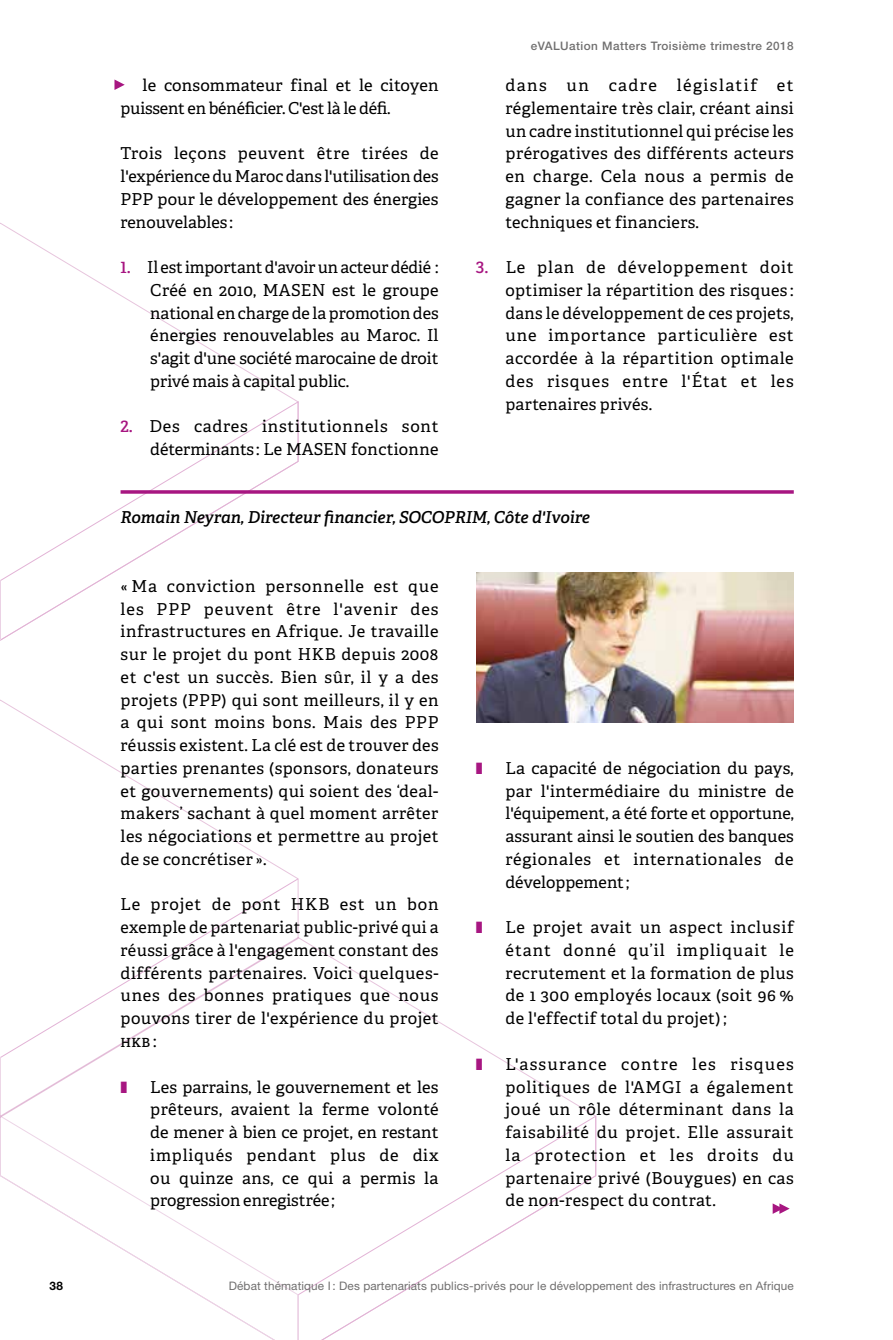
<style>
.page{position:relative;width:893px;height:1340px;background:#fff}
.page>*{position:absolute;margin:0;border:0;box-sizing:border-box;transform-origin:0 0}
.t1{font:16.45px/22.8px "Adelle";letter-spacing:.02em;color:#000;text-align:justify}
.t2{font:16.45px/22.8px "Adelle";letter-spacing:-.01em;color:#000}
.t3{font:italic 600 16.45px "Adelle";color:#000}
.t4{font:11.72px "Helvetica Neue LT Std";letter-spacing:.01em;color:#706f6f}
.t5{font:500 11.72px "Helvetica Neue LT Std";letter-spacing:.04em;color:#706f6f}
.t6{font:700 11.72px "Helvetica Neue LT Std";color:#000}
.s1{font-weight:600;color:#a71681}
</style>
<div class="page">
<svg style="left:0;top:222px;width:296px;height:178px"></svg>
<svg style="left:1px;top:400px;width:298px;height:241px"></svg>
<svg style="left:1px;top:700px;width:295px;height:177px"></svg>
<svg style="left:202px;top:877px;width:97px;height:59px"></svg>
<svg style="left:0;top:579px;width:1px;height:122px"></svg>
<svg style="left:0;top:936px;width:593px;height:178px"></svg>
<svg style="left:299px;top:1114px;width:298px;height:225px"></svg>
<svg style="left:0;top:1114px;width:299px;height:225px"></svg>
<hr style="left:121px;top:490px;width:673px;height:3px;background:#a71681">
<svg style="left:114px;top:79px;width:11px;height:11px"></svg>
<svg style="left:773px;top:1203px;width:17px;height:10px"></svg>
<img style="left:476px;top:572px;width:318px;height:150px">
<svg style="left:121px;top:1080px;width:6px;height:12px"></svg>
<svg style="left:476px;top:1058px;width:6px;height:11px"></svg>
<p class="t2" style="left:121px;top:74px;width:320px;text-indent:22px">le consommateur final et le citoyen puissent en bénéficier. C'est là le défi.</p>
<p class="t1" style="left:121px;top:142px;width:320px">Trois leçons peuvent être tirées de l'expérience du Maroc dans l'utilisation des PPP pour le développement des énergies renouvelables :</p>
<p class="t1" style="left:150px;top:256px;width:290px;text-indent:-30px"><span class="s1">1.</span> Il est important d'avoir un acteur dédié :<br>Créé en 2010, MASEN est le groupe national en charge de la promotion des énergies renouvelables au Maroc. Il s'agit d'une société marocaine de droit privé mais à capital public.</p>
<p class="t1" style="left:121px;top:415px;width:320px;text-align:right"><span class="s1">2.</span> Des cadres institutionnels sont déterminants : Le MASEN fonctionne</p>
<p class="t5" style="left:531px;top:38px;width:264px">eVALUation Matters Troisième trimestre 2018</p>
<p class="t1" style="left:505px;top:74px;width:290px">dans un cadre législatif et réglementaire très clair, créant ainsi un cadre institutionnel qui précise les prérogatives des différents acteurs en charge. Cela nous a permis de gagner la confiance des partenaires techniques et financiers.</p>
<p class="t1" style="left:505px;top:256px;width:290px;text-indent:-30px"><span class="s1">3.</span> Le plan de développement doit optimiser la répartition des risques : dans le développement de ces projets, une importance particulière est accordée à la répartition optimale des risques entre l'État et les partenaires privés.</p>
<p class="t3" style="left:121px;top:507px;width:471px">Romain Neyran, Directeur financier, SOCOPRIM, Côte d'Ivoire</p>
<p class="t1" style="left:121px;top:575px;width:320px">« Ma conviction personnelle est que les PPP peuvent être l'avenir des infrastructures en Afrique. Je travaille sur le projet du pont HKB depuis 2008 et c'est un succès. Bien sûr, il y a des projets (PPP) qui sont meilleurs, il y en a qui sont moins bons. Mais des PPP réussis existent. La clé est de trouver des parties prenantes (sponsors, donateurs et gouvernements) qui soient des ‘deal&shy;makers’ sachant à quel moment arrêter les négociations et permettre au projet de se concrétiser ».</p>
<p class="t1" style="left:121px;top:893px;width:320px">Le projet de pont HKB est un bon exemple de partenariat public-privé qui a réussi grâce à l'engagement constant des différents partenaires. Voici quelques&shy;unes des bonnes pratiques que nous pouvons tirer de l'expérience du projet HKB :</p>
<p class="t1" style="left:150px;top:1075px;width:290px">Les parrains, le gouvernement et les prêteurs, avaient la ferme volonté de mener à bien ce projet, en restant impliqués pendant plus de dix ou quinze ans, ce qui a permis la progression enregistrée;</p>
<p class="t1" style="left:505px;top:757px;width:290px">La capacité de négociation du pays, par l'intermédiaire du ministre de l'équipement, a été forte et opportune, assurant ainsi le soutien des banques régionales et internationales de développement ;</p>
<p class="t1" style="left:505px;top:916px;width:290px">Le projet avait un aspect inclusif étant donné qu’il impliquait le recrutement et la formation de plus de 1 300 employés locaux (soit 96 % de l'effectif total du projet) ;</p>
<p class="t1" style="left:505px;top:1052px;width:290px">L'assurance contre les risques politiques de l'AMGI a également joué un rôle déterminant dans la faisabilité du projet. Elle assurait la protection et les droits du partenaire privé (Bouygues) en cas de non-respect du contrat.</p>
<p class="t6" style="left:50px;top:1278px;width:15px">38</p>
<p class="t4" style="left:229px;top:1279px;width:566px">Débat thématique I : Des partenariats publics-privés pour le développement des infrastructures en Afrique</p>
</div>
